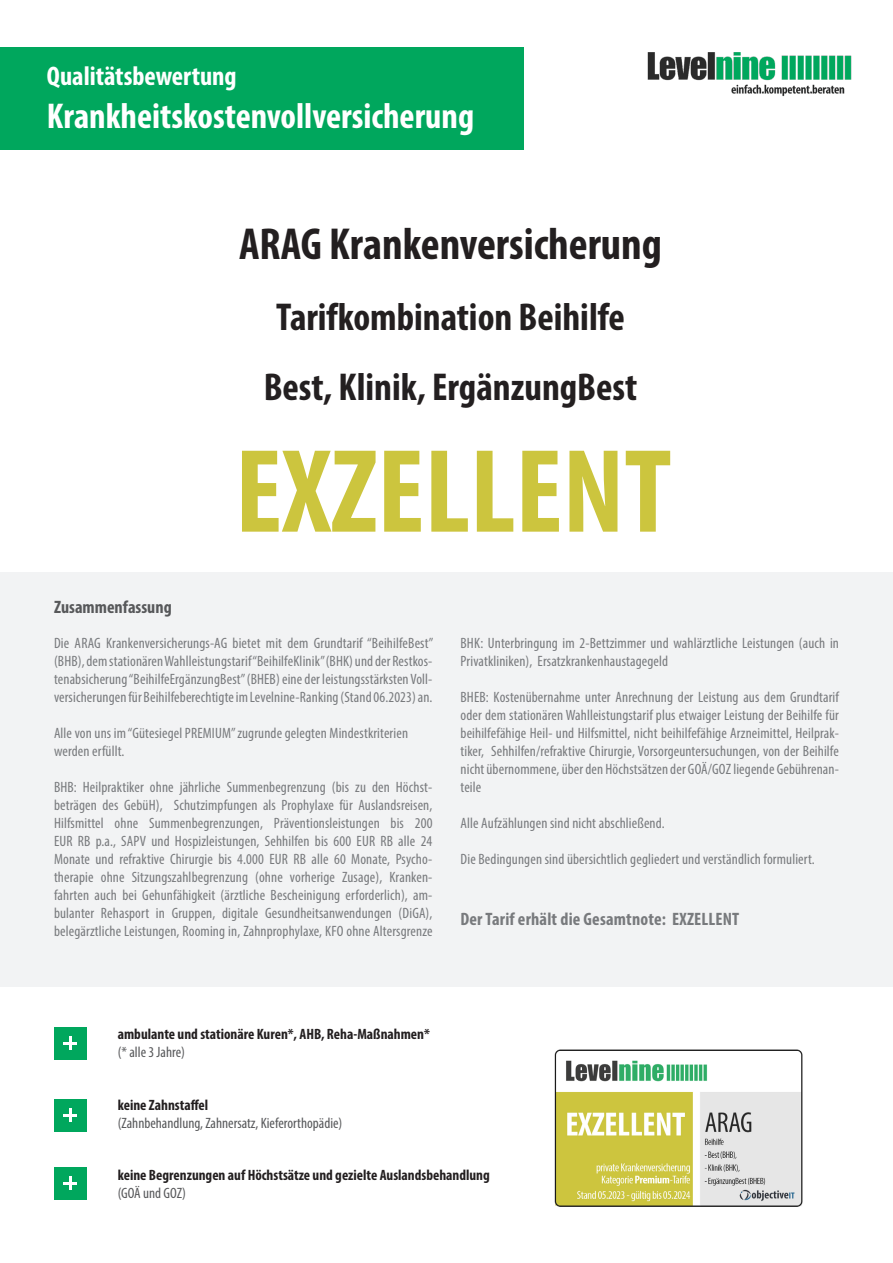
<style>
.page{position:relative;width:893px;height:1263px;background:#fff}
.page>*{position:absolute;margin:0;border:0;box-sizing:border-box;transform-origin:0 0}
.t1{font:700 condensed 120px "Myriad Pro";color:#ccc53e}
.t2{font:700 condensed 45px "Myriad Pro";color:#231f20}
.t3{font:700 condensed 39px "Myriad Pro";color:#231f20}
.t4{font:700 condensed 36px "Myriad Pro";color:#fff}
.t5{font:700 condensed 27px "Myriad Pro";color:#fff}
.t6{font:700 condensed 18px "Myriad Pro";letter-spacing:.01em;color:#787a7d}
.t7{font:700 condensed 18px "Myriad Pro";color:#57585a}
.t8{font:condensed 15px/18px "Myriad Pro";letter-spacing:.01em;color:#787a7d;text-align:justify}
.t9{font:700 condensed 15px "Myriad Pro";color:#231f20}
.t10{font:condensed 15px/18px "Myriad Pro";color:#57585a}
.s1{font-weight:700;color:#231f20}
</style>
<div class="page">
<div style="left:54px;top:1026px;width:33px;height:33px;background:#00a75d"></div>
<svg style="left:64px;top:1036px;width:13px;height:13px"></svg>
<div style="left:54px;top:1099px;width:33px;height:33px;background:#00a75d"></div>
<svg style="left:64px;top:1109px;width:13px;height:13px"></svg>
<div style="left:54px;top:1167px;width:33px;height:33px;background:#00a75d"></div>
<svg style="left:64px;top:1177px;width:13px;height:13px"></svg>
<div style="left:0;top:572px;width:893px;height:415px;background:#f2f3f4"></div>
<div style="left:0;top:47px;width:523px;height:103px;background:#00a75d"></div>
<img style="left:647px;top:52px;width:205px;height:45px">
<img style="left:554px;top:1049px;width:249px;height:158px">
<p class="t5" style="left:47px;top:59px;width:191px">Qualitätsbewertung</p>
<p class="t4" style="left:47px;top:94px;width:429px">Krankheitskostenvollversicherung</p>
<p class="t2" style="left:239px;top:216px;width:424px">ARAG Krankenversicherung</p>
<p class="t3" style="left:276px;top:292px;width:350px">Tarifkombination Beihilfe</p>
<p class="t3" style="left:264px;top:363px;width:375px">Best, Klinik, ErgänzungBest</p>
<p class="t1" style="left:235px;top:417px;width:438px">EXZELLENT</p>
<p class="t7" style="left:54px;top:596px;width:119px">Zusammenfassung</p>
<p class="t8" style="left:54px;top:634px;width:381px">Die ARAG Krankenversicherungs-AG bietet mit dem Grundtarif “BeihilfeBest” (BHB), dem stationären Wahlleistungstarif “BeihilfeKlinik” (BHK) und der Restkos&shy;tenabsicherung “BeihilfeErgänzungBest” (BHEB) eine der leistungsstärksten Voll&shy;versicherungen für Beihilfeberechtigte im Levelnine-Ranking (Stand 06.2023) an.</p>
<p class="t8" style="left:54px;top:724px;width:356px">Alle von uns im “Gütesiegel PREMIUM” zugrunde gelegten Mindestkriterien werden erfüllt.</p>
<p class="t8" style="left:54px;top:778px;width:380px">BHB: Heilpraktiker ohne jährliche Summenbegrenzung (bis zu den Höchst&shy;beträgen des GebüH), Schutzimpfungen als Prophylaxe für Auslandsreisen, Hilfsmittel ohne Summenbegrenzungen, Präventionsleistungen bis 200<br>EUR RB p.a., SAPV und Hospizleistungen, Sehhilfen bis 600 EUR RB alle 24<br>Monate und refraktive Chirurgie bis 4.000 EUR RB alle 60 Monate, Psycho&shy;therapie ohne Sitzungszahlbegrenzung (ohne vorherige Zusage), Kranken&shy;fahrten auch bei Gehunfähigkeit (ärztliche Bescheinigung erforderlich), am&shy;bulanter Rehasport in Gruppen, digitale Gesundheitsanwendungen (DiGA), belegärztliche Leistungen, Rooming in, Zahnprophylaxe, KFO ohne Altersgrenze</p>
<p class="t8" style="left:460px;top:634px;width:380px">BHK: Unterbringung im 2-Bettzimmer und wahlärztliche Leistungen (auch in<br>Privatkliniken), Ersatzkrankenhaustagegeld</p>
<p class="t8" style="left:460px;top:688px;width:380px">BHEB: Kostenübernahme unter Anrechnung der Leistung aus dem Grundtarif oder dem stationären Wahlleistungstarif plus etwaiger Leistung der Beihilfe für beihilfefähige Heil- und Hilfsmittel, nicht beihilfefähige Arzneimittel, Heilprak&shy;tiker, Sehhilfen/refraktive Chirurgie, Vorsorgeuntersuchungen, von der Beihilfe nicht übernommene, über den Höchstsätzen der GOÄ/GOZ liegende Gebührenan&shy;teile</p>
<p class="t8" style="left:460px;top:814px;width:206px">Alle Aufzählungen sind nicht abschließend.</p>
<p class="t8" style="left:460px;top:850px;width:356px">Die Bedingungen sind übersichtlich gegliedert und verständlich formuliert.</p>
<p class="t6" style="left:460px;top:908px;width:280px">Der Tarif erhält die Gesamtnote: EXZELLENT</p>
<p class="t9" style="left:118px;top:1025px;width:314px">ambulante und stationäre Kuren*, AHB, Reha-Maßnahmen*</p>
<p class="t10" style="left:118px;top:1043px;width:69px">(* alle 3 Jahre)</p>
<p class="t10" style="left:118px;top:1096px;width:226px"><span class="s1">keine Zahnstaffel<br></span>(Zahnbehandlung, Zahnersatz, Kieferorthopädie)</p>
<p class="t9" style="left:118px;top:1166px;width:374px">keine Begrenzungen auf Höchstsätze und gezielte Auslandsbehandlung</p>
<p class="t10" style="left:118px;top:1184px;width:70px">(GOÄ und GOZ)</p>
</div>
